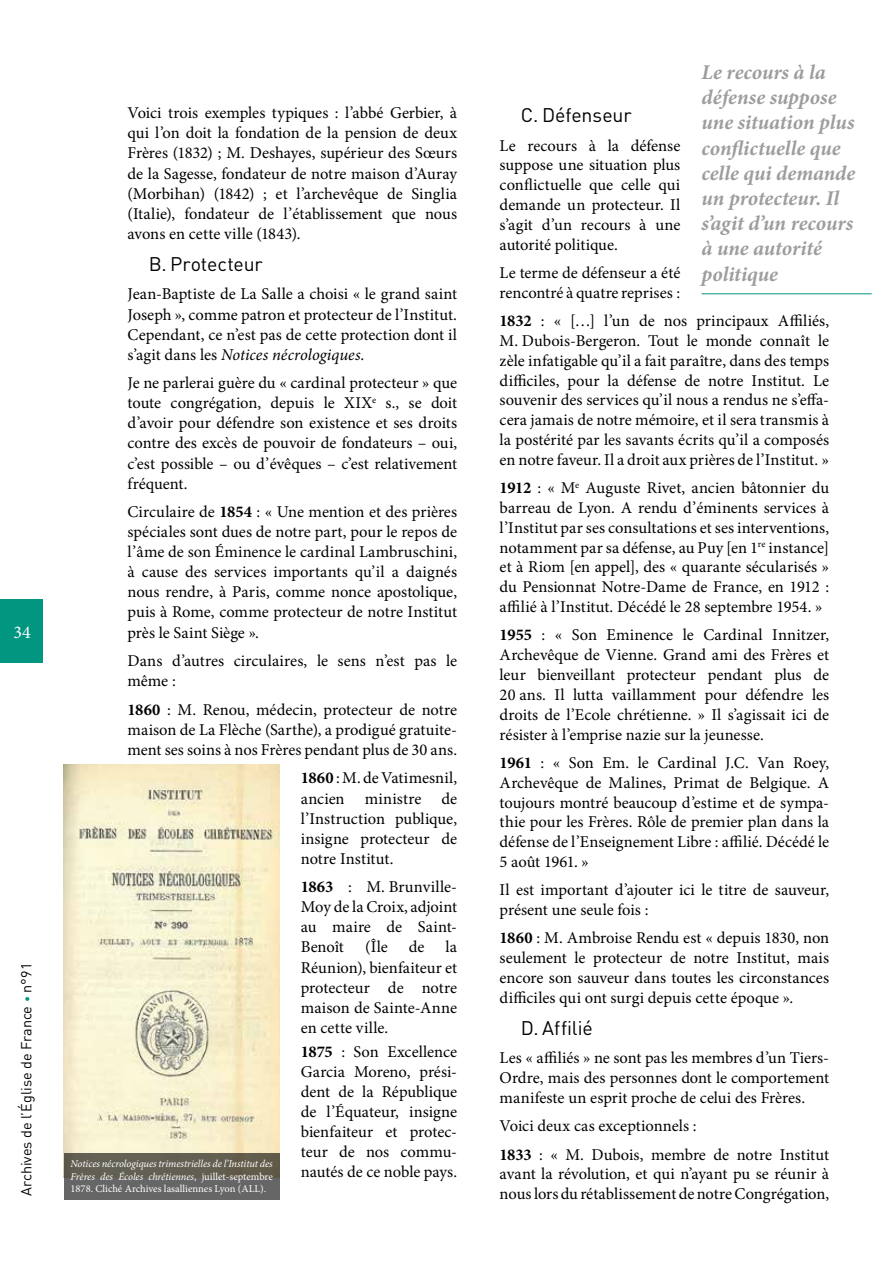
<style>
.page{position:relative;width:893px;height:1263px;background:#fff}
.page>*{position:absolute;margin:0;border:0;box-sizing:border-box;transform-origin:0 0}
.t1{font:italic 700 21px/25.2px "Minion Pro";letter-spacing:-.005em;color:#9d9d9c}
.t2{font:19.5px "DIN";letter-spacing:-.005em;color:#000}
.t3{font:18px "Minion Pro";color:#fff}
.t4{font:16.5px/20.1px "Minion Pro";letter-spacing:-.005em;color:#000;text-align:justify}
.t5{font:14.4px "DIN";color:#000}
.t6{font:italic 10.5px/12.6px "Minion Pro";letter-spacing:-.01em;color:#fff;text-align:justify}
.s1{font-weight:500;font-size:12px;color:#00967f}
.s2{font-style:italic}
.s3{font-weight:700}
.s4{font-style:normal}
</style>
<div class="page">
<div style="left:0;top:600px;width:43px;height:63px;background:#00967f"></div>
<hr style="left:702px;top:293px;width:170px;height:1px;background:#00967f">
<img style="left:64px;top:764px;width:216px;height:389px">
<svg style="left:64px;top:1153px;width:216px;height:46px;background:#63615a"></svg>
<p class="t3" style="left:13px;top:620px;width:19px">34</p>
<p class="t5" style="left:17px;top:1196px;width:234px;rotate:-90deg">Archives de l’Église de France <span class="s1">•</span> n°91</p>
<p class="t4" style="left:128px;top:103px;width:331px">Voici trois exemples typiques : l’abbé Gerbier, à qui l’on doit la fondation de la pension de deux Frères (1832) ; M. Deshayes, supérieur des Sœurs de la Sagesse, fondateur de notre maison d’Auray (Morbihan) (1842) ; et l’archevêque de Singlia (Italie), fondateur de l’établissement que nous avons en cette ville (1843).</p>
<p class="t2" style="left:149px;top:252px;width:115px">B. Protecteur</p>
<p class="t4" style="left:128px;top:284px;width:331px">Jean-Baptiste de La Salle a choisi « le grand saint Joseph », comme patron et protecteur de l’Institut.<br>Cependant, ce n’est pas de cette protection dont il s’agit dans les <span class="s2">Notices nécrologiques</span>.</p>
<p class="t4" style="left:128px;top:373px;width:331px">Je ne parlerai guère du « cardinal protecteur » que toute congrégation, depuis le XIX<sup>e</sup> s., se doit d’avoir pour défendre son existence et ses droits contre des excès de pouvoir de fondateurs – oui, c’est possible – ou d’évêques – c’est relativement fréquent.</p>
<p class="t4" style="left:128px;top:502px;width:331px">Circulaire de <span class="s3">1854</span> : « Une mention et des prières spéciales sont dues de notre part, pour le repos de l’âme de son Éminence le cardinal Lambruschini, à cause des services importants qu’il a daignés nous rendre, à Paris, comme nonce apostolique, puis à Rome, comme protecteur de notre Institut près le Saint Siège ».</p>
<p class="t4" style="left:128px;top:651px;width:331px">Dans d’autres circulaires, le sens n’est pas le même :</p>
<p class="t4" style="left:128px;top:699px;width:331px"><span class="s3">1860</span> : M. Renou, médecin, protecteur de notre maison de La Flèche (Sarthe), a prodigué gratuite&shy;ment ses soins à nos Frères pendant plus de 30 ans.</p>
<p class="t4" style="left:301px;top:768px;width:158px"><span class="s3">1860</span> : M. de Vatimesnil, ancien ministre de l’Instruction publique, insigne protecteur de notre Institut.</p>
<p class="t4" style="left:301px;top:877px;width:158px"><span class="s3">1863</span> : M. Brunville-Moy de la Croix, adjoint au maire de Saint-Benoît</p>
<p class="t4" style="left:365px;top:937px;width:24px">(Île</p>
<p class="t4" style="left:409px;top:937px;width:17px">de</p>
<p class="t4" style="left:301px;top:937px;width:158px;text-indent:145px">la Réunion), bienfaiteur et protecteur de notre maison de Sainte-Anne en cette ville.</p>
<p class="t4" style="left:301px;top:1042px;width:158px"><span class="s3">1875</span> : Son Excellence Garcia Moreno, prési&shy;dent de la République de l’Équateur, insigne bienfaiteur et protec&shy;teur de nos commu&shy;nautés de ce noble pays.</p>
<p class="t6" style="left:71px;top:1157px;width:204px">Notices nécrologiques trimestrielles de l’Institut des Frères des Écoles chrétiennes<span class="s4">, juillet-septembre 1878. Cliché Archives lasalliennes Lyon (ALL).</span></p>
<p class="t1" style="left:702px;top:59px;width:155px">Le recours à la défense suppose une situation plus conflictuelle que celle qui demande un protecteur. Il s’agit d’un recours à une autorité politique</p>
<p class="t2" style="left:521px;top:103px;width:112px">C. Défenseur</p>
<p class="t4" style="left:500px;top:135px;width:182px">Le recours à la défense suppose une situation plus conflictuelle que celle qui demande un protecteur. Il s’agit d’un recours à une autorité politique.</p>
<p class="t4" style="left:500px;top:263px;width:182px">Le terme de défenseur a été rencontré à quatre reprises :</p>
<p class="t4" style="left:500px;top:311px;width:331px"><span class="s3">1832</span> : « […] l’un de nos principaux Affiliés, M. Dubois-Bergeron. Tout le monde connaît le zèle infatigable qu’il a fait paraître, dans des temps difficiles, pour la défense de notre Institut. Le souvenir des services qu’il nous a rendus ne s’effa&shy;cera jamais de notre mémoire, et il sera transmis à la postérité par les savants écrits qu’il a composés en notre faveur. Il a droit aux prières de l’Institut. »</p>
<p class="t4" style="left:500px;top:478px;width:331px"><span class="s3">1912</span> : « M<sup>e</sup> Auguste Rivet, ancien bâtonnier du barreau de Lyon. A rendu d’éminents services à l’Institut par ses consultations et ses interventions, notamment par sa défense, au Puy [en 1<sup>re</sup> instance] et à Riom [en appel], des « quarante sécularisés » du Pensionnat Notre-Dame de France, en 1912 : affilié à l’Institut. Décédé le 28 septembre 1954. »</p>
<p class="t4" style="left:500px;top:625px;width:331px"><span class="s3">1955</span> : « Son Eminence le Cardinal Innitzer, Archevêque de Vienne. Grand ami des Frères et leur bienveillant protecteur pendant plus de 20 ans. Il lutta vaillamment pour défendre les droits de l’Ecole chrétienne. » Il s’agissait ici de résister à l’emprise nazie sur la jeunesse.</p>
<p class="t4" style="left:500px;top:753px;width:331px"><span class="s3">1961</span> : « Son Em. le Cardinal J.C. Van Roey, Archevêque de Malines, Primat de Belgique. A toujours montré beaucoup d’estime et de sympa&shy;thie pour les Frères. Rôle de premier plan dans la défense de l’Enseignement Libre : affilié. Décédé le 5 août 1961. »</p>
<p class="t4" style="left:500px;top:880px;width:331px">Il est important d’ajouter ici le titre de sauveur, présent une seule fois :</p>
<p class="t4" style="left:500px;top:928px;width:331px"><span class="s3">1860</span> : M. Ambroise Rendu est « depuis 1830, non seulement le protecteur de notre Institut, mais encore son sauveur dans toutes les circonstances difficiles qui ont surgi depuis cette époque ».</p>
<p class="t2" style="left:521px;top:1016px;width:73px">D. Affilié</p>
<p class="t4" style="left:500px;top:1048px;width:331px">Les « affiliés » ne sont pas les membres d’un Tiers-Ordre, mais des personnes dont le comportement manifeste un esprit proche de celui des Frères.</p>
<p class="t4" style="left:500px;top:1112px;width:331px;line-height:28.3px">Voici deux cas exceptionnels :<br><span class="s3">1833</span> : « M. Dubois, membre de notre Institut</p>
<p class="t4" style="left:500px;top:1164px;width:331px">avant la révolution, et qui n’ayant pu se réunir à nous lors du rétablissement de notre Congrégation,</p>
</div>
